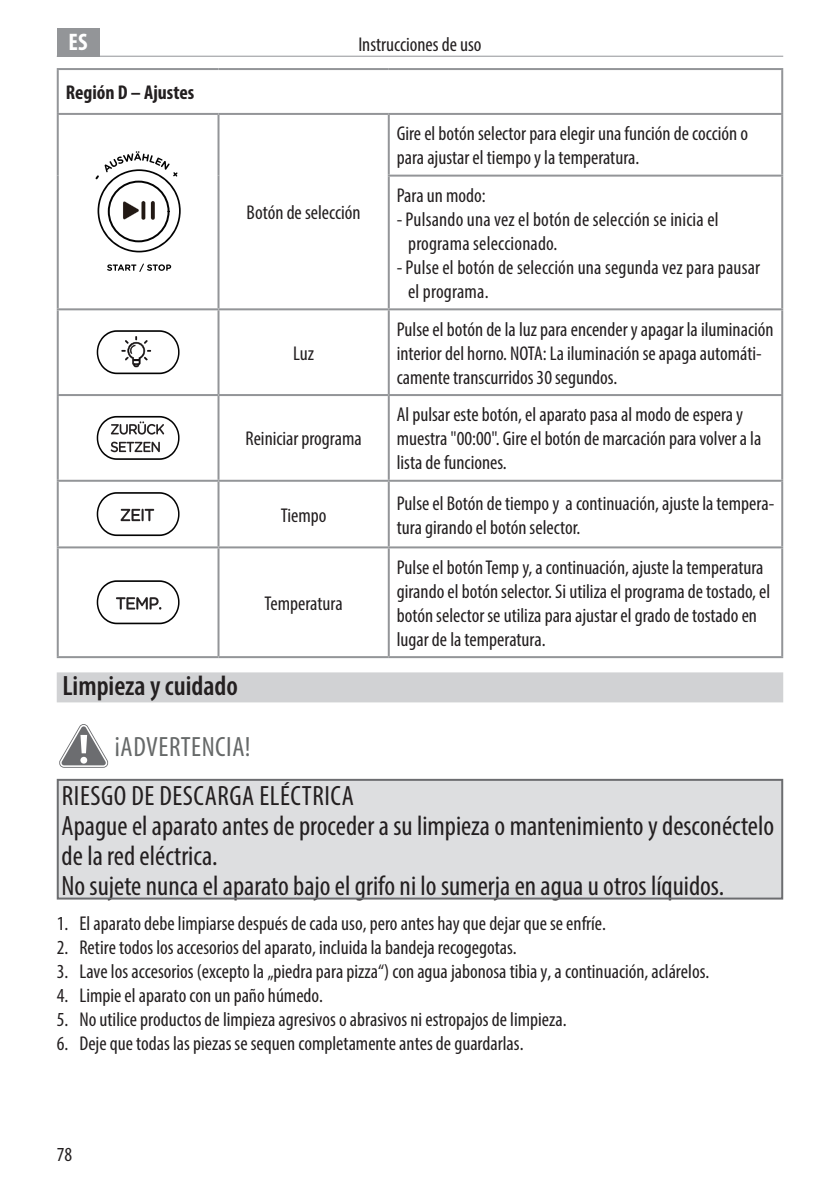
<style>
.page{position:relative;width:840px;height:1191px;background:#fff}
.page>*{position:absolute;margin:0;border:0;box-sizing:border-box;transform-origin:0 0}
.t1{font:condensed 28px/30px "Myriad Pro";color:#231f20}
.t2{font:600 condensed 28px "Myriad Pro";color:#231f20}
.t3{font:condensed 28px "Myriad Pro";letter-spacing:.02em;color:#666969}
.t4{font:700 condensed 24px "Myriad Pro";color:#fff}
.t5{font:condensed 20px/24px "Myriad Pro";color:#231f20}
.t6{font:700 condensed 20px "Myriad Pro";color:#231f20}
</style>
<div class="page">
<hr style="left:57px;top:56px;width:725px;height:1px;background:#939598">
<div style="left:57px;top:28px;width:42px;height:29px;background:#939598"></div>
<div style="left:57px;top:672px;width:725px;height:30px;background:#d1d2d4"></div>
<hr style="left:57px;top:68px;width:161px;height:2px;background:#939598">
<hr style="left:57px;top:70px;width:2px;height:43px;background:#939598">
<hr style="left:218px;top:68px;width:170px;height:2px;background:#939598">
<hr style="left:388px;top:68px;width:394px;height:2px;background:#939598">
<hr style="left:780px;top:70px;width:2px;height:43px;background:#939598">
<hr style="left:57px;top:113px;width:161px;height:2px;background:#939598">
<hr style="left:57px;top:115px;width:2px;height:61px;background:#939598">
<hr style="left:218px;top:113px;width:170px;height:2px;background:#939598">
<hr style="left:217px;top:115px;width:2px;height:61px;background:#939598">
<hr style="left:388px;top:113px;width:394px;height:2px;background:#939598">
<hr style="left:387px;top:115px;width:2px;height:60px;background:#939598">
<hr style="left:780px;top:115px;width:2px;height:60px;background:#939598">
<hr style="left:57px;top:176px;width:2px;height:132px;background:#939598">
<hr style="left:217px;top:176px;width:2px;height:132px;background:#939598">
<hr style="left:387px;top:175px;width:395px;height:2px;background:#939598">
<hr style="left:387px;top:177px;width:2px;height:131px;background:#939598">
<hr style="left:780px;top:177px;width:2px;height:131px;background:#939598">
<hr style="left:57px;top:308px;width:161px;height:2px;background:#939598">
<hr style="left:57px;top:310px;width:2px;height:84px;background:#939598">
<hr style="left:218px;top:308px;width:170px;height:2px;background:#939598">
<hr style="left:217px;top:310px;width:2px;height:84px;background:#939598">
<hr style="left:388px;top:308px;width:394px;height:2px;background:#939598">
<hr style="left:387px;top:310px;width:2px;height:84px;background:#939598">
<hr style="left:780px;top:310px;width:2px;height:84px;background:#939598">
<hr style="left:57px;top:394px;width:161px;height:2px;background:#939598">
<hr style="left:57px;top:396px;width:2px;height:84px;background:#939598">
<hr style="left:218px;top:394px;width:170px;height:2px;background:#939598">
<hr style="left:217px;top:396px;width:2px;height:84px;background:#939598">
<hr style="left:388px;top:394px;width:394px;height:2px;background:#939598">
<hr style="left:387px;top:396px;width:2px;height:84px;background:#939598">
<hr style="left:780px;top:396px;width:2px;height:84px;background:#939598">
<hr style="left:57px;top:480px;width:161px;height:2px;background:#939598">
<hr style="left:57px;top:482px;width:2px;height:64px;background:#939598">
<hr style="left:218px;top:480px;width:170px;height:2px;background:#939598">
<hr style="left:217px;top:482px;width:2px;height:64px;background:#939598">
<hr style="left:388px;top:480px;width:394px;height:2px;background:#939598">
<hr style="left:387px;top:482px;width:2px;height:64px;background:#939598">
<hr style="left:780px;top:482px;width:2px;height:64px;background:#939598">
<hr style="left:57px;top:546px;width:161px;height:2px;background:#939598">
<hr style="left:57px;top:548px;width:2px;height:108px;background:#939598">
<hr style="left:218px;top:546px;width:170px;height:2px;background:#939598">
<hr style="left:217px;top:548px;width:2px;height:108px;background:#939598">
<hr style="left:388px;top:546px;width:394px;height:2px;background:#939598">
<hr style="left:387px;top:548px;width:2px;height:108px;background:#939598">
<hr style="left:780px;top:548px;width:2px;height:108px;background:#939598">
<hr style="left:57px;top:656px;width:161px;height:2px;background:#939598">
<hr style="left:218px;top:656px;width:170px;height:2px;background:#939598">
<hr style="left:388px;top:656px;width:394px;height:2px;background:#939598">
<svg style="left:107px;top:263px;width:64px;height:9px"></svg>
<svg style="left:95px;top:151px;width:85px;height:101px"></svg>
<svg style="left:151px;top:201px;width:4px;height:19px"></svg>
<svg style="left:141px;top:201px;width:4px;height:19px"></svg>
<div style="left:108px;top:181px;width:61px;height:61px;border:2px solid #030303;border-radius:50%"></div>
<svg style="left:97px;top:330px;width:82px;height:44px"></svg>
<svg style="left:97px;top:416px;width:82px;height:44px"></svg>
<svg style="left:97px;top:492px;width:82px;height:44px"></svg>
<svg style="left:97px;top:580px;width:82px;height:44px"></svg>
<svg style="left:59px;top:724px;width:49px;height:44px"></svg>
<div style="left:58px;top:780px;width:723px;height:118px;background:#dddee0"></div>
<div style="left:57px;top:779px;width:725px;height:120px;border:2px solid #6c6d70"></div>
<p class="t4" style="left:68px;top:27px;width:20px">ES</p>
<p class="t5" style="left:358px;top:32px;width:125px">Instrucciones de uso</p>
<p class="t6" style="left:66px;top:80px;width:130px">Región D – Ajustes</p>
<p class="t5" style="left:246px;top:200px;width:115px">Botón de selección</p>
<p class="t5" style="left:293px;top:341px;width:22px">Luz</p>
<p class="t5" style="left:245px;top:426px;width:118px">Reiniciar programa</p>
<p class="t5" style="left:280px;top:503px;width:47px">Tiempo</p>
<p class="t5" style="left:264px;top:591px;width:79px">Temperatura</p>
<p class="t5" style="left:396px;top:121px;width:352px">Gire el botón selector para elegir una función de cocción o para ajustar el tiempo y la temperatura.</p>
<p class="t5" style="left:396px;top:183px;width:90px">Para un modo:</p>
<p class="t5" style="left:408px;top:207px;width:312px;text-indent:-11px">- Pulsando una vez el botón de selección se inicia el programa seleccionado.</p>
<p class="t5" style="left:408px;top:255px;width:353px;text-indent:-11px">- Pulse el botón de selección una segunda vez para pausar el programa.</p>
<p class="t5" style="left:396px;top:317px;width:378px">Pulse el botón de la luz para encender y apagar la iluminación interior del horno. NOTA: La iluminación se apaga automáti&shy;camente transcurridos 30 segundos.</p>
<p class="t5" style="left:396px;top:402px;width:366px">Al pulsar este botón, el aparato pasa al modo de espera y muestra "00:00". Gire el botón de marcación para volver a la lista de funciones.</p>
<p class="t5" style="left:396px;top:491px;width:379px">Pulse el Botón de tiempo y a continuación, ajuste la tempera&shy;tura girando el botón selector.</p>
<p class="t5" style="left:396px;top:555px;width:374px">Pulse el botón Temp y, a continuación, ajuste la temperatura girando el botón selector. Si utiliza el programa de tostado, el botón selector se utiliza para ajustar el grado de tostado en lugar de la temperatura.</p>
<h1 class="t2" style="left:62px;top:668px;width:177px">Limpieza y cuidado</h1>
<h1 class="t3" style="left:114px;top:729px;width:138px">¡ADVERTENCIA!</h1>
<h1 class="t1" style="left:62px;top:780px;width:713px">RIESGO DE DESCARGA ELÉCTRICA<br>Apague el aparato antes de proceder a su limpieza o mantenimiento y desconéctelo de la red eléctrica.<br>No sujete nunca el aparato bajo el grifo ni lo sumerja en agua u otros líquidos.</h1>
<p class="t5" style="left:57px;top:911px;width:550px">1. El aparato debe limpiarse después de cada uso, pero antes hay que dejar que se enfríe.</p>
<p class="t5" style="left:57px;top:935px;width:461px">2. Retire todos los accesorios del aparato, incluida la bandeja recogegotas.</p>
<p class="t5" style="left:57px;top:959px;width:653px">3. Lave los accesorios (excepto la „piedra para pizza“) con agua jabonosa tibia y, a continuación, aclárelos.</p>
<p class="t5" style="left:57px;top:983px;width:268px">4. Limpie el aparato con un paño húmedo.</p>
<p class="t5" style="left:57px;top:1007px;width:511px">5. No utilice productos de limpieza agresivos o abrasivos ni estropajos de limpieza.</p>
<p class="t5" style="left:57px;top:1031px;width:468px">6. Deje que todas las piezas se sequen completamente antes de guardarlas.</p>
<p class="t5" style="left:57px;top:1141px;width:17px">78</p>
</div>
